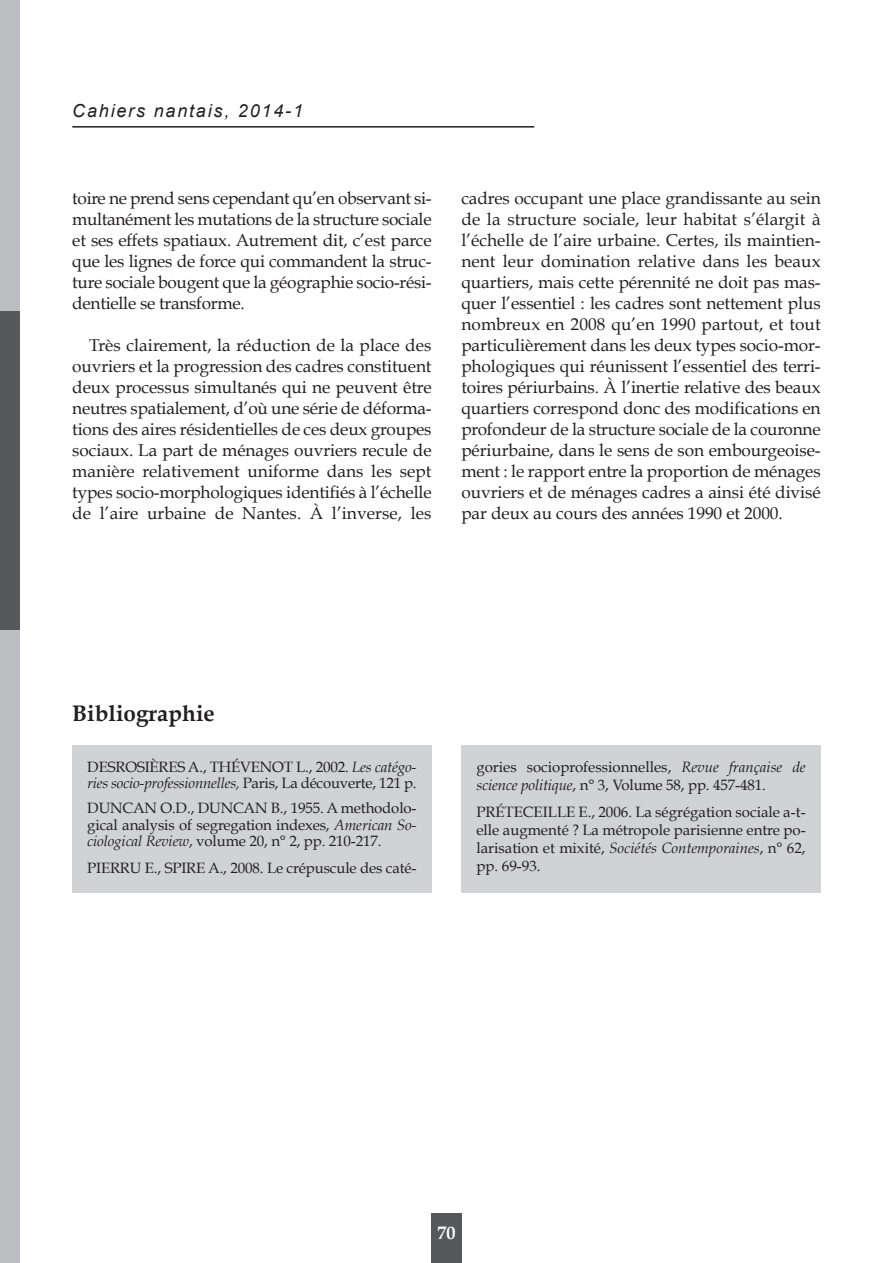
<style>
.page{position:relative;width:893px;height:1263px;background:#fff}
.page>*{position:absolute;margin:0;border:0;box-sizing:border-box;transform-origin:0 0}
.t1{font:700 22.5px "Book Antiqua";color:#231f20}
.t2{font:italic 18px "Arial";letter-spacing:.1em;color:#231f20}
.t3{font:700 18px "Book Antiqua";color:#fff}
.t4{font:17.25px/21px "Book Antiqua";letter-spacing:-.005em;color:#231f20;text-align:justify}
.t5{font:15px/16.5px "Book Antiqua";letter-spacing:-.01em;color:#231f20}
.s1{font-style:italic}
</style>
<div class="page">
<div style="left:0;top:0;width:19px;height:311px;background:#bcbdc0"></div>
<div style="left:0;top:311px;width:19px;height:319px;background:#57585a"></div>
<div style="left:0;top:630px;width:19px;height:319px;background:#bcbdc0"></div>
<div style="left:0;top:949px;width:19px;height:314px;background:#bcbdc0"></div>
<div style="left:432px;top:1213px;width:30px;height:50px;background:#57585a"></div>
<div style="left:72px;top:746px;width:360px;height:147px;background:#d1d2d4"></div>
<hr style="left:72px;top:126px;width:462px;height:2px;background:#231f20">
<div style="left:461px;top:746px;width:360px;height:147px;background:#d1d2d4"></div>
<p class="t2" style="left:72px;top:101px;width:232px">Cahiers nantais, 2014-1</p>
<p class="t4" style="left:72px;top:188px;width:361px">toire ne prend sens cependant qu’en observant si&shy;multanément les mutations de la structure sociale et ses effets spatiaux. Autrement dit, c’est parce que les lignes de force qui commandent la struc&shy;ture sociale bougent que la géographie socio-rési&shy;dentielle se transforme.</p>
<p class="t4" style="left:72px;top:335px;width:361px;text-indent:17px">Très clairement, la réduction de la place des ouvriers et la progression des cadres constituent deux processus simultanés qui ne peuvent être neutres spatialement, d’où une série de déforma&shy;tions des aires résidentielles de ces deux groupes sociaux. La part de ménages ouvriers recule de manière relativement uniforme dans les sept types socio-morphologiques identifiés à l’échelle de l’aire urbaine de Nantes. À l’inverse, les</p>
<p class="t4" style="left:461px;top:188px;width:361px">cadres occupant une place grandissante au sein de la structure sociale, leur habitat s’élargit à l’échelle de l’aire urbaine. Certes, ils maintien&shy;nent leur domination relative dans les beaux quartiers, mais cette pérennité ne doit pas mas&shy;quer l’essentiel : les cadres sont nettement plus nombreux en 2008 qu’en 1990 partout, et tout particulièrement dans les deux types socio-mor&shy;phologiques qui réunissent l’essentiel des terri&shy;toires périurbains. À l’inertie relative des beaux quartiers correspond donc des modifications en profondeur de la structure sociale de la couronne périurbaine, dans le sens de son embourgeoise&shy;ment : le rapport entre la proportion de ménages ouvriers et de ménages cadres a ainsi été divisé par deux au cours des années 1990 et 2000.</p>
<h1 class="t1" style="left:72px;top:700px;width:144px">Bibliographie</h1>
<p class="t5" style="left:87px;top:758px;width:331px">DESROSIÈRES A., THÉVENOT L., 2002. <span class="s1">Les catégo&shy;ries socio-professionnelles,</span> Paris, La découverte, 121 p.</p>
<p class="t5" style="left:87px;top:800px;width:331px;text-align:justify">DUNCAN O.D., DUNCAN B., 1955. A methodolo&shy;gical analysis of segregation indexes, <span class="s1">American So&shy;ciological Review</span>, volume 20, n° 2, pp. 210-217.</p>
<p class="t5" style="left:87px;top:860px;width:331px">PIERRU E., SPIRE A., 2008. Le crépuscule des caté-</p>
<p class="t5" style="left:476px;top:758px;width:331px;line-height:18.1px">gories socioprofessionnelles, <span class="s1">Revue française de science politique</span>, n° 3, Volume 58, pp. 457-481.</p>
<p class="t5" style="left:476px;top:803px;width:331px;line-height:18px;text-align:justify">PRÉTECEILLE E., 2006. La ségrégation sociale a-t&shy;elle augmenté ? La métropole parisienne entre po&shy;larisation et mixité, <span class="s1">Sociétés Contemporaines</span>, n° 62, pp. 69-93.</p>
<p class="t3" style="left:438px;top:1222px;width:19px">70</p>
</div>
